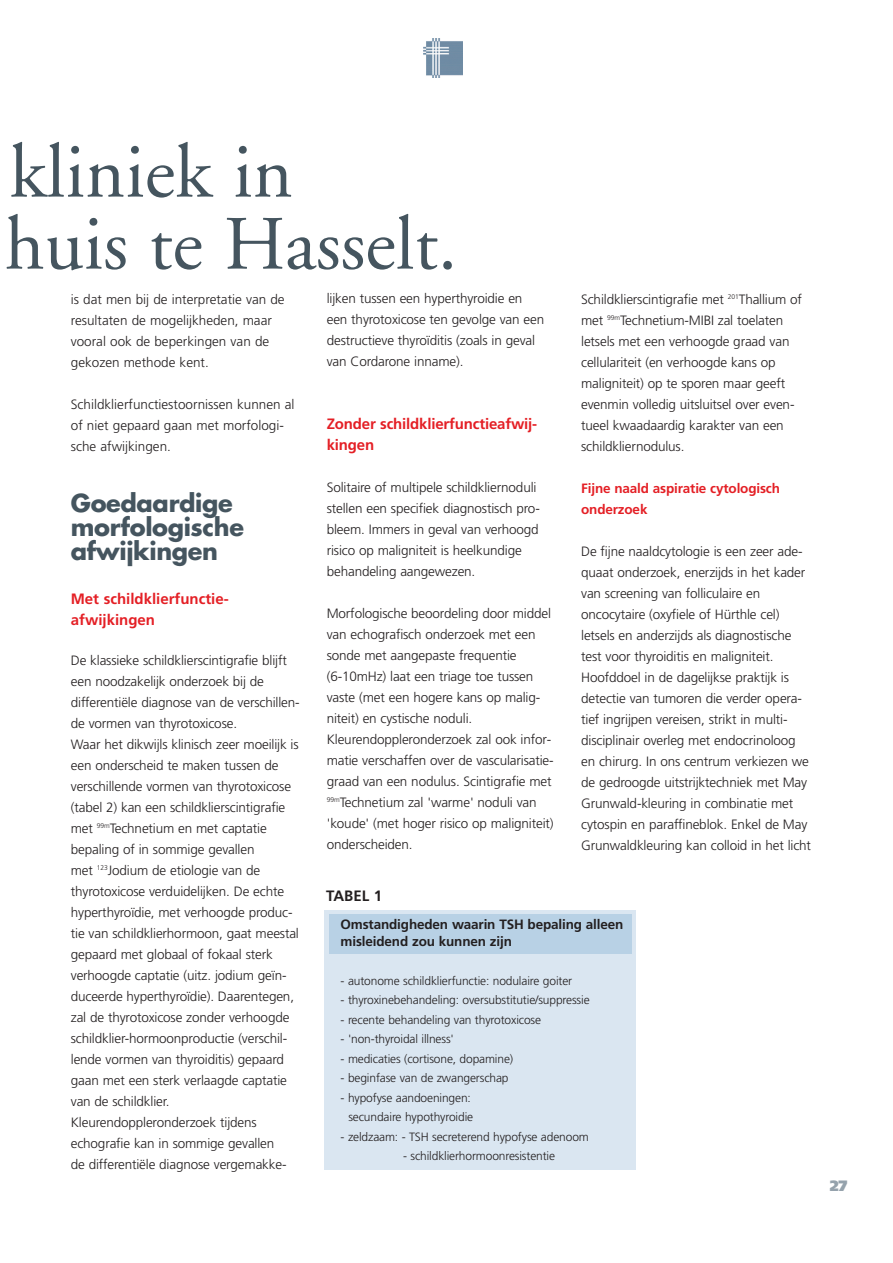
<style>
.page{position:relative;width:893px;height:1263px;background:#fff}
.page>*{position:absolute;margin:0;border:0;box-sizing:border-box;transform-origin:0 0}
.t1{font:76.5px/72px "Adobe Garamond";color:#45555f}
.t2{font:700 24px/24px "Futura";letter-spacing:-.015em;color:#45555f}
.t3{font:700 15px/21px "Frutiger";letter-spacing:-.01em;color:#e41f25}
.t4{font:700 15px "Frutiger";color:#231f20}
.t5{font:900 15px "Frutiger";color:#95a2ac}
.t6{font:300 13.5px/21px "Frutiger";letter-spacing:-.01em;color:#231f20}
.t7{font:700 13.5px/16.5px "Frutiger";letter-spacing:-.01em;color:#231f20}
.t8{font:700 13.5px/21px "Frutiger";letter-spacing:-.01em;color:#e41f25}
.t9{font:300 12px/19.5px "Frutiger";letter-spacing:-.01em;color:#231f20;text-align:right}
</style>
<div class="page">
<svg style="left:462px;top:41px;width:1px;height:35px"></svg>
<img style="left:423px;top:39px;width:39px;height:39px">
<div style="left:324px;top:910px;width:312px;height:259px;background:#dae6f1"></div>
<div style="left:329px;top:914px;width:303px;height:40px;background:#b8d1e5"></div>
<h1 class="t1" style="left:5px;top:143px;width:454px">kliniek in<br>huis te Hasselt.</h1>
<p class="t6" style="left:71px;top:289px;width:215px">is dat men bij de interpretatie van de resultaten de mogelijkheden, maar vooral ook de beperkingen van de gekozen methode kent.</p>
<p class="t6" style="left:71px;top:394px;width:225px">Schildklierfunctiestoornissen kunnen al of niet gepaard gaan met morfologi&shy;sche afwijkingen.</p>
<h2 class="t2" style="left:71px;top:493px;width:175px">Goedaardige morfologische afwijkingen</h2>
<p class="t3" style="left:71px;top:589px;width:159px">Met schildklierfunctie&shy;afwijkingen</p>
<p class="t6" style="left:71px;top:651px;width:230px">De klassieke schildklierscintigrafie blijft een noodzakelijk onderzoek bij de differentiële diagnose van de verschillen&shy;de vormen van thyrotoxicose.<br>Waar het dikwijls klinisch zeer moeilijk is een onderscheid te maken tussen de verschillende vormen van thyrotoxicose (tabel 2) kan een schildklierscintigrafie met <sup>99m</sup>Technetium en met captatie bepaling of in sommige gevallen<br>met <sup>123</sup>Jodium de etiologie van de thyrotoxicose verduidelijken. De echte hyperthyroïdie, met verhoogde produc&shy;tie van schildklierhormoon, gaat meestal gepaard met globaal of fokaal sterk verhoogde captatie (uitz. jodium geïn&shy;duceerde hyperthyroïdie). Daarentegen, zal de thyrotoxicose zonder verhoogde schildklier-hormoonproductie (verschil&shy;lende vormen van thyroiditis) gepaard gaan met een sterk verlaagde captatie van de schildklier.<br>Kleurendoppleronderzoek tijdens echografie kan in sommige gevallen<br>de differentiële diagnose vergemakke-</p>
<p class="t6" style="left:327px;top:289px;width:219px">lijken tussen een hyperthyroidie en een thyrotoxicose ten gevolge van een destructieve thyroïditis (zoals in geval van Cordarone inname).</p>
<p class="t3" style="left:327px;top:415px;width:212px">Zonder schildklierfunctieafwij&shy;kingen</p>
<p class="t6" style="left:327px;top:478px;width:215px">Solitaire of multipele schildkliernoduli stellen een specifiek diagnostisch pro&shy;bleem. Immers in geval van verhoogd risico op maligniteit is heelkundige behandeling aangewezen.</p>
<p class="t6" style="left:327px;top:604px;width:228px">Morfologische beoordeling door middel van echografisch onderzoek met een sonde met aangepaste frequentie (6-10mHz) laat een triage toe tussen vaste (met een hogere kans op malig&shy;niteit) en cystische noduli.<br>Kleurendoppleronderzoek zal ook infor&shy;matie verschaffen over de vascularisatie&shy;graad van een nodulus. Scintigrafie met <sup>99m</sup>Technetium zal 'warme' noduli van 'koude' (met hoger risico op maligniteit) onderscheiden.</p>
<p class="t4" style="left:326px;top:890px;width:57px">TABEL 1</p>
<p class="t6" style="left:581px;top:290px;width:222px">Schildklierscintigrafie met <sup>201</sup>Thallium of met <sup>99m</sup>Technetium-MIBI zal toelaten letsels met een verhoogde graad van cellulariteit (en verhoogde kans op maligniteit) op te sporen maar geeft evenmin volledig uitsluitsel over even&shy;tueel kwaadaardig karakter van een schildkliernodulus.</p>
<p class="t8" style="left:581px;top:479px;width:200px">Fijne naald aspiratie cytologisch onderzoek</p>
<p class="t6" style="left:581px;top:542px;width:231px">De fijne naaldcytologie is een zeer ade&shy;quaat onderzoek, enerzijds in het kader van screening van folliculaire en oncocytaire (oxyfiele of Hürthle cel) letsels en anderzijds als diagnostische test voor thyroiditis en maligniteit.<br>Hoofddoel in de dagelijkse praktijk is detectie van tumoren die verder opera&shy;tief ingrijpen vereisen, strikt in multi&shy;disciplinair overleg met endocrinoloog en chirurg. In ons centrum verkiezen we de gedroogde uitstrijktechniek met May Grunwald-kleuring in combinatie met cytospin en paraffineblok. Enkel de May Grunwaldkleuring kan colloid in het licht</p>
<p class="t7" style="left:341px;top:918px;width:284px">Omstandigheden waarin TSH bepaling alleen misleidend zou kunnen zijn</p>
<p class="t9" style="left:341px;top:972px;width:233px">- autonome schildklierfunctie: nodulaire goiter</p>
<p class="t9" style="left:341px;top:991px;width:251px">- thyroxinebehandeling: oversubstitutie/suppressie</p>
<p class="t9" style="left:341px;top:1011px;width:202px">- recente behandeling van thyrotoxicose</p>
<p class="t9" style="left:341px;top:1030px;width:115px">- 'non-thyroidal illness'</p>
<p class="t9" style="left:341px;top:1050px;width:174px">- medicaties (cortisone, dopamine)</p>
<p class="t9" style="left:341px;top:1069px;width:170px">- beginfase van de zwangerschap</p>
<p class="t9" style="left:341px;top:1089px;width:134px">- hypofyse aandoeningen: secundaire hypothyroidie</p>
<p class="t9" style="left:341px;top:1128px;width:250px">- zeldzaam: - TSH secreterend hypofyse adenoom</p>
<p class="t9" style="left:403px;top:1147px;width:154px">- schildklierhormoonresistentie</p>
<p class="t5" style="left:830px;top:1179px;width:19px">27</p>
</div>
